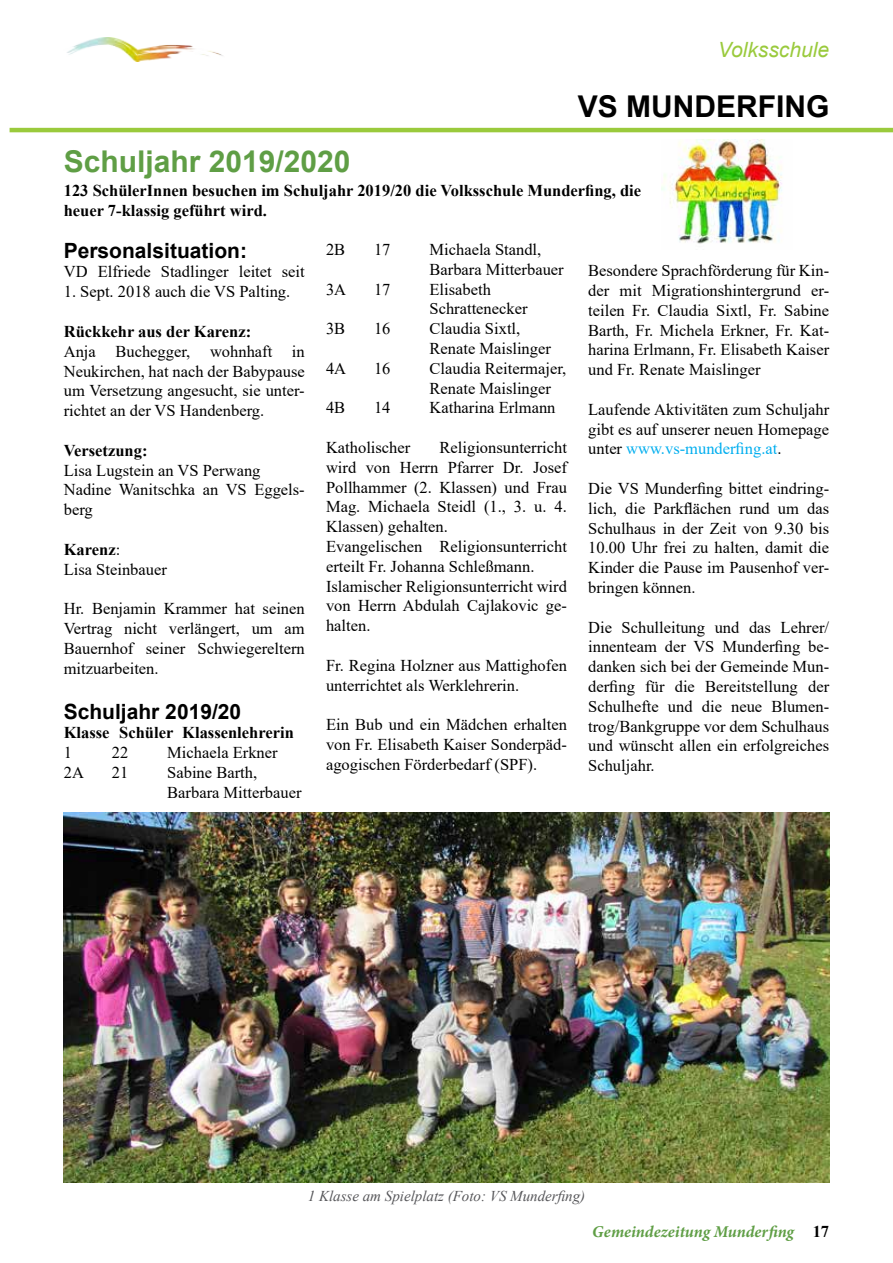
<style>
.page{position:relative;width:893px;height:1263px;background:#fff}
.page>*{position:absolute;margin:0;border:0;box-sizing:border-box;transform-origin:0 0}
.t1{font:700 30px "Arial";color:#5f9e45}
.t2{font:700 30px "Arial";color:#000}
.t3{font:700 21px "Arial";color:#000}
.t4{font:italic 21px "Arial";color:#9aca3c}
.t5{font:16.5px/19.8px "Times New Roman";color:#000}
.t6{font:700 16.5px/19.8px "Times New Roman";color:#000}
.t7{font:italic 700 16.5px "Minion Pro";color:#5f9e45}
.t8{font:italic 15px "Times New Roman";color:#565659}
.s1{font-weight:700}
.s2{color:#00aeef}
.s3{font-family:"Times New Roman";font-style:normal;color:#000}
</style>
<div class="page">
<img style="left:67px;top:38px;width:156px;height:23px">
<hr style="left:10px;top:128px;width:883px;height:4px;background:#9aca3c">
<img style="left:64px;top:812px;width:765px;height:370px">
<img style="left:661px;top:139px;width:121px;height:105px">
<p class="t4" style="left:718px;top:36px;width:113px">Volksschule</p>
<h1 class="t1" style="left:64px;top:140px;width:288px">Schuljahr 2019/2020</h1>
<h1 class="t2" style="left:578px;top:86px;width:253px">VS MUNDERFING</h1>
<p class="t6" style="left:64px;top:180px;width:579px">123 SchülerInnen besuchen im Schuljahr 2019/20 die Volksschule Munderfing, die heuer 7-klassig geführt wird.</p>
<p class="t3" style="left:64px;top:235px;width:185px">Personalsituation:</p>
<p class="t5" style="left:64px;top:262px;width:242px">VD Elfriede Stadlinger leitet seit</p>
<p class="t5" style="left:64px;top:281px;width:228px">1. Sept. 2018 auch die VS Palting.</p>
<p class="t6" style="left:64px;top:321px;width:189px">Rückkehr aus der Karenz:</p>
<p class="t5" style="left:64px;top:341px;width:242px;text-align:justify">Anja Buchegger, wohnhaft in Neukirchen, hat nach der Babypause um Versetzung angesucht, sie unter&shy;richtet an der VS Handenberg.</p>
<p class="t6" style="left:64px;top:440px;width:85px">Versetzung:</p>
<p class="t5" style="left:64px;top:460px;width:242px">Lisa Lugstein an VS Perwang<br>Nadine Wanitschka an VS Eggels&shy;berg</p>
<p class="t5" style="left:64px;top:539px;width:105px"><span class="s1">Karenz</span>:<br>Lisa Steinbauer</p>
<p class="t5" style="left:64px;top:598px;width:242px;text-align:justify">Hr. Benjamin Krammer hat seinen Vertrag nicht verlängert, um am Bauernhof seiner Schwiegereltern mitzuarbeiten.</p>
<p class="t3" style="left:64px;top:696px;width:179px">Schuljahr 2019/20</p>
<p class="t6" style="left:64px;top:722px;width:232px">Klasse Schüler Klassenlehrerin</p>
<p class="t5" style="left:64px;top:742px;width:10px">1</p>
<p class="t5" style="left:112px;top:742px;width:18px">22</p>
<p class="t5" style="left:167px;top:742px;width:112px">Michaela Erkner</p>
<p class="t5" style="left:64px;top:762px;width:22px">2A</p>
<p class="t5" style="left:112px;top:762px;width:18px">21</p>
<p class="t5" style="left:167px;top:762px;width:136px">Sabine Barth,<br>Barbara Mitterbauer</p>
<p class="t5" style="left:326px;top:239px;width:21px">2B</p>
<p class="t5" style="left:374px;top:239px;width:18px">17</p>
<p class="t5" style="left:429px;top:239px;width:136px">Michaela Standl,<br>Barbara Mitterbauer</p>
<p class="t5" style="left:326px;top:279px;width:22px">3A</p>
<p class="t5" style="left:374px;top:279px;width:18px">17</p>
<p class="t5" style="left:429px;top:279px;width:100px">Elisabeth<br>Schrattenecker</p>
<p class="t5" style="left:326px;top:318px;width:21px">3B</p>
<p class="t5" style="left:374px;top:318px;width:18px">16</p>
<p class="t5" style="left:429px;top:318px;width:123px">Claudia Sixtl,<br>Renate Maislinger</p>
<p class="t5" style="left:326px;top:358px;width:22px">4A</p>
<p class="t5" style="left:374px;top:358px;width:18px">16</p>
<p class="t5" style="left:429px;top:358px;width:138px">Claudia Reitermajer,<br>Renate Maislinger</p>
<p class="t5" style="left:326px;top:397px;width:21px">4B</p>
<p class="t5" style="left:374px;top:397px;width:18px">14</p>
<p class="t5" style="left:429px;top:397px;width:128px">Katharina Erlmann</p>
<p class="t5" style="left:326px;top:437px;width:86px">Katholischer</p>
<p class="t5" style="left:326px;top:437px;width:242px;text-indent:114px">Religionsunterricht wird von Herrn Pfarrer Dr. Josef<br>Pollhammer (2. Klassen) und Frau<br>Mag. Michaela Steidl (1., 3. u. 4.<br>Klassen) gehalten.<br>Evangelischen Religionsunterricht erteilt Fr. Johanna Schleßmann.<br>Islamischer Religionsunterricht wird von Herrn Abdulah Cajlakovic ge&shy;halten.</p>
<p class="t5" style="left:326px;top:655px;width:242px">Fr. Regina Holzner aus Mattighofen unterrichtet als Werklehrerin.</p>
<p class="t5" style="left:326px;top:714px;width:242px;text-align:justify">Ein Bub und ein Mädchen erhalten von Fr. Elisabeth Kaiser Sonderpäd&shy;agogischen Förderbedarf (SPF).</p>
<p class="t5" style="left:588px;top:260px;width:242px;text-align:justify">Besondere Sprachförderung für Kin&shy;der mit Migrationshintergrund er&shy;teilen Fr. Claudia Sixtl, Fr. Sabine Barth, Fr. Michela Erkner, Fr. Kat&shy;harina Erlmann, Fr. Elisabeth Kaiser und Fr. Renate Maislinger</p>
<p class="t5" style="left:588px;top:399px;width:242px;text-align:justify">Laufende Aktivitäten zum Schuljahr gibt es auf unserer neuen Homepage unter <span class="s2">www.vs-munderfing.at</span>.</p>
<p class="t5" style="left:588px;top:478px;width:242px;text-align:justify">Die VS Munderfing bittet eindring&shy;lich, die Parkflächen rund um das Schulhaus in der Zeit von 9.30 bis 10.00 Uhr frei zu halten, damit die Kinder die Pause im Pausenhof ver&shy;bringen können.</p>
<p class="t5" style="left:588px;top:617px;width:242px;text-align:justify">Die Schulleitung und das Lehrer/ innenteam der VS Munderfing be&shy;danken sich bei der Gemeinde Mun&shy;derfing für die Bereitstellung der Schulhefte und die neue Blumen&shy;trog/Bankgruppe vor dem Schulhaus und wünscht allen ein erfolgreiches Schuljahr.</p>
<p class="t8" style="left:308px;top:1186px;width:279px">1 Klasse am Spielplatz (Foto: VS Munderfing)</p>
<p class="t7" style="left:592px;top:1220px;width:238px">Gemeindezeitung Munderfing <span class="s3">17</span></p>
</div>
